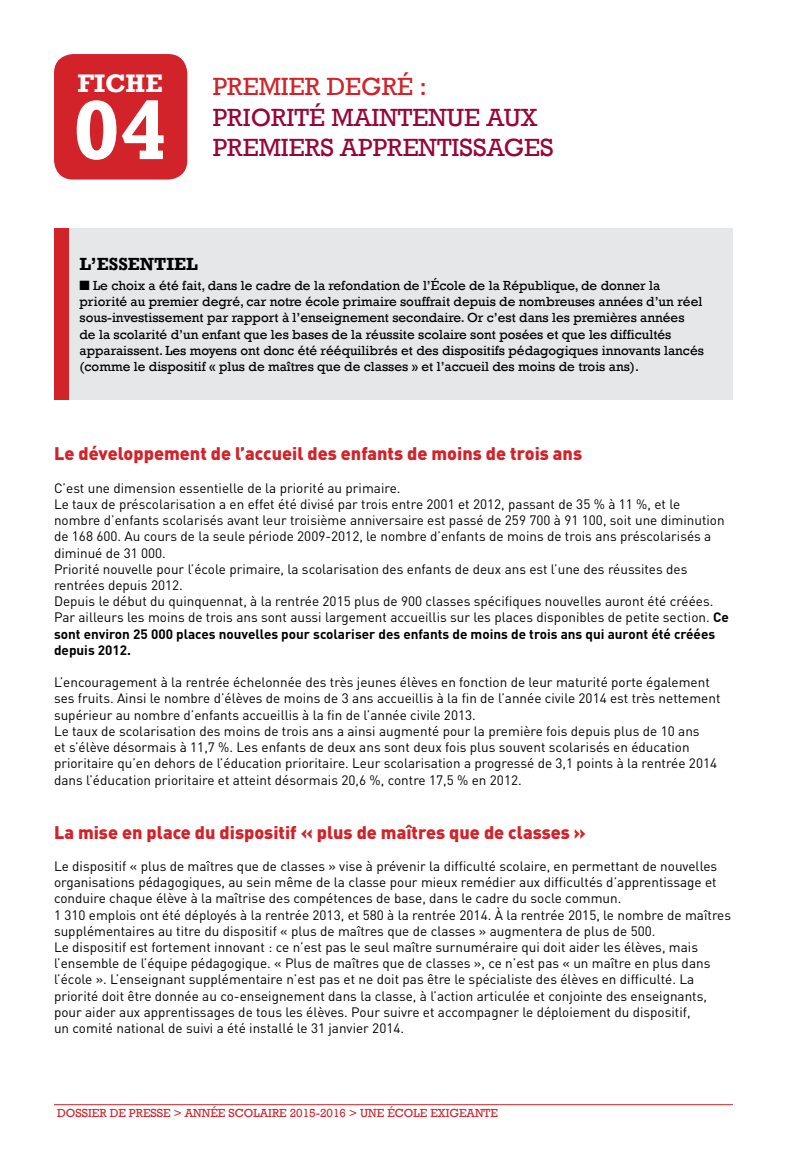
<style>
.page{position:relative;width:787px;height:1149px;background:#fff}
.page>*{position:absolute;margin:0;border:0;box-sizing:border-box;transform-origin:0 0}
.t1{font:700 85.05px "Rockwell";color:#fff}
.t2{font:700 25.95px "Rockwell";color:#fff}
.t3{font:25.5px/30.6px "Rockwell";color:#980539}
.t4{font:25.5px "Rockwell";color:#d2232a}
.t5{font:900 18px "DIN";color:#d2232a}
.t6{font:700 18px "Rockwell";color:#000}
.t7{font:13.5px/16.2px "DIN";color:#000}
.t8{font:13.5px/16.2px "Rockwell";letter-spacing:.05em;color:#000}
.t9{font:12px "Rockwell";color:#d2232a}
.s1{font-weight:700}
</style>
<div class="page">
<hr style="left:54px;top:1103px;width:679px;height:1px;background:#d2232a">
<div style="left:54px;top:54px;width:133px;height:125px;background:#d2232a;border-radius:19px"></div>
<div style="left:68px;top:229px;width:665px;height:171px;background:#e6e7e8"></div>
<div style="left:54px;top:229px;width:14px;height:171px;background:#d2232a"></div>
<h2 class="t2" style="left:77px;top:68px;width:87px">FICHE</h2>
<h1 class="t1" style="left:73px;top:79px;width:95px">04</h1>
<h3 class="t4" style="left:213px;top:72px;width:216px">premier degré :</h3>
<h3 class="t3" style="left:213px;top:102px;width:342px">priorité maintenue aux premiers apprentissages</h3>
<h3 class="t6" style="left:80px;top:252px;width:120px">L’ESSENTIEL</h3>
<p class="t8" style="left:80px;top:277px;width:626px">■ Le choix a été fait, dans le cadre de la refondation de l’École de la République, de donner la priorité au premier degré, car notre école primaire souffrait depuis de nombreuses années d’un réel sous-investissement par rapport à l’enseignement secondaire. Or c’est dans les premières années de la scolarité d’un enfant que les bases de la réussite scolaire sont posées et que les difficultés apparaissent. Les moyens ont donc été rééquilibrés et des dispositifs pédagogiques innovants lancés (comme le dispositif « plus de maîtres que de classes » et l’accueil des moins de trois ans).</p>
<h3 class="t5" style="left:54px;top:441px;width:529px">Le développement de l’accueil des enfants de moins de trois ans</h3>
<p class="t7" style="left:54px;top:479px;width:676px">C’est une dimension essentielle de la priorité au primaire.<br>Le taux de préscolarisation a en effet été divisé par trois entre 2001 et 2012, passant de 35 % à 11 %, et le nombre d’enfants scolarisés avant leur troisième anniversaire est passé de 259 700 à 91 100, soit une diminution de 168 600. Au cours de la seule période 2009-2012, le nombre d’enfants de moins de trois ans préscolarisés a diminué de 31 000.<br>Priorité nouvelle pour l’école primaire, la scolarisation des enfants de deux ans est l’une des réussites des rentrées depuis 2012.<br>Depuis le début du quinquennat, à la rentrée 2015 plus de 900 classes spécifiques nouvelles auront été créées.<br>Par ailleurs les moins de trois ans sont aussi largement accueillis sur les places disponibles de petite section. <span class="s1">Ce sont environ 25 000 places nouvelles pour scolariser des enfants de moins de trois ans qui auront été créées depuis 2012.</span></p>
<p class="t7" style="left:54px;top:673px;width:668px">L’encouragement à la rentrée échelonnée des très jeunes élèves en fonction de leur maturité porte également ses fruits. Ainsi le nombre d’élèves de moins de 3 ans accueillis à la fin de l’année civile 2014 est très nettement supérieur au nombre d’enfants accueillis à la fin de l’année civile 2013.<br>Le taux de scolarisation des moins de trois ans a ainsi augmenté pour la première fois depuis plus de 10 ans<br>et s’élève désormais à 11,7 %. Les enfants de deux ans sont deux fois plus souvent scolarisés en éducation prioritaire qu’en dehors de l’éducation prioritaire. Leur scolarisation a progressé de 3,1 points à la rentrée 2014 dans l’éducation prioritaire et atteint désormais 20,6 %, contre 17,5 % en 2012.</p>
<h3 class="t5" style="left:54px;top:819px;width:533px">La mise en place du dispositif « plus de maîtres que de classes »</h3>
<p class="t7" style="left:54px;top:857px;width:678px">Le dispositif « plus de maîtres que de classes » vise à prévenir la difficulté scolaire, en permettant de nouvelles organisations pédagogiques, au sein même de la classe pour mieux remédier aux difficultés d’apprentissage et conduire chaque élève à la maîtrise des compétences de base, dans le cadre du socle commun.<br>1 310 emplois ont été déployés à la rentrée 2013, et 580 à la rentrée 2014. À la rentrée 2015, le nombre de maîtres supplémentaires au titre du dispositif « plus de maîtres que de classes » augmentera de plus de 500.<br>Le dispositif est fortement innovant : ce n’est pas le seul maître surnuméraire qui doit aider les élèves, mais l’ensemble de l’équipe pédagogique. « Plus de maîtres que de classes », ce n’est pas « un maître en plus dans l’école ». L’enseignant supplémentaire n’est pas et ne doit pas être le spécialiste des élèves en difficulté. La priorité doit être donnée au co-enseignement dans la classe, à l’action articulée et conjointe des enseignants, pour aider aux apprentissages de tous les élèves. Pour suivre et accompagner le déploiement du dispositif,<br>un comité national de suivi a été installé le 31 janvier 2014.</p>
<p class="t9" style="left:57px;top:1105px;width:87px">DOSSIER de presse</p>
<p class="t9" style="left:174px;top:1105px;width:326px">&gt; ANNÉE SCOLAIRE 2015-2016 &gt; UNE ÉCOLE EXIGEANTE</p>
</div>
